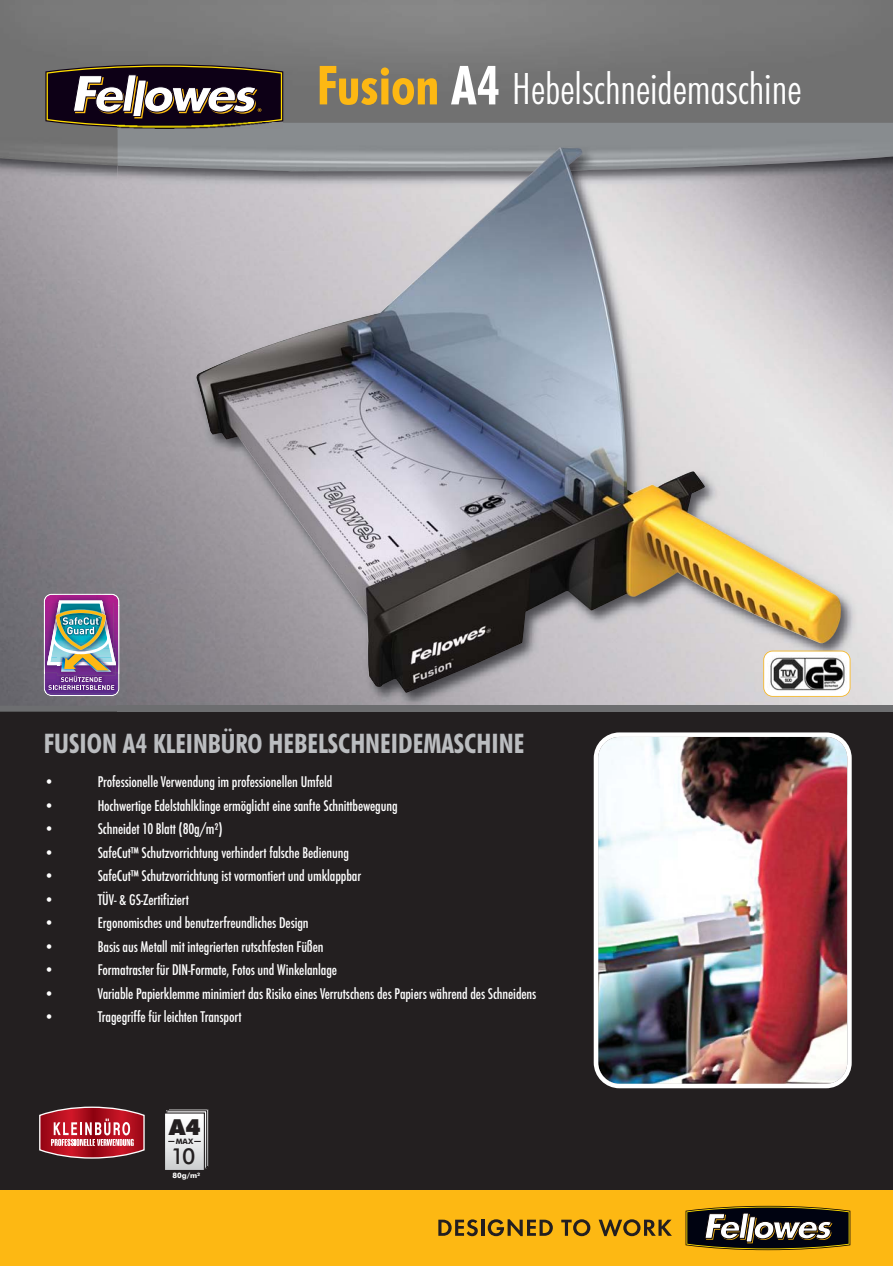
<style>
.page{position:relative;width:893px;height:1266px;background:#fff}
.page>*{position:absolute;margin:0;border:0;box-sizing:border-box;transform-origin:0 0}
.t1{font:300 condensed 43.5px "Futura BT";color:#fff}
.t2{font:700 condensed 27px "Futura BT";color:#bbbdc0}
.t3{font:900 22.05px "Futura BT";color:#231f20}
.t4{font:500 22.05px "Futura BT";color:#231f20}
.t5{font:500 condensed 14.25px "Futura";letter-spacing:-.01em;color:#fff}
.t6{font:700 7.5px "Futura BT";color:#fff}
.t7{font:700 7.5px "Futura BT";color:#231f20}
.s1{font-weight:700;font-size:54px;color:#fdb813}
.s2{font-weight:700;font-size:54px}
.s3{font-size:26.55px}
</style>
<div class="page">
<div style="left:0;top:705px;width:893px;height:561px;background:#231f20"></div>
<img style="left:0;top:202px;width:118px;height:504px">
<img style="left:0;top:0;width:893px;height:171px">
<div style="left:0;top:706px;width:893px;height:6px;background:#6d6e70"></div>
<img style="left:594px;top:732px;width:258px;height:356px">
<svg style="left:45px;top:64px;width:238px;height:64px"></svg>
<img style="left:118px;top:171px;width:775px;height:535px">
<img style="left:118px;top:123px;width:775px;height:48px">
<img style="left:118px;top:123px;width:165px;height:5px">
<img style="left:196px;top:147px;width:645px;height:546px">
<div style="left:0;top:1191px;width:893px;height:75px;background:#fdb813"></div>
<svg style="left:438px;top:1219px;width:40px;height:17px"></svg>
<hr style="left:481px;top:1219px;width:3px;height:17px;background:#231f20">
<svg style="left:488px;top:1219px;width:65px;height:17px"></svg>
<svg style="left:561px;top:1219px;width:29px;height:17px"></svg>
<svg style="left:599px;top:1219px;width:73px;height:17px"></svg>
<svg style="left:685px;top:1205px;width:166px;height:46px;background:#5a5037"></svg>
<div style="left:764px;top:651px;width:86px;height:45px;background:#fff;border-radius:9px"></div>
<div style="left:763px;top:651px;width:87px;height:46px;border:2px solid #fdb813;border-radius:9px"></div>
<img style="left:770px;top:655px;width:77px;height:36px">
<svg style="left:39px;top:1106px;width:106px;height:53px;background:#af434e"></svg>
<div style="left:168px;top:1109px;width:41px;height:58px;border:1px solid #231f20"></div>
<div style="left:166px;top:1110px;width:41px;height:58px;border:1px solid #231f20"></div>
<div style="left:165px;top:1113px;width:39px;height:57px;background:linear-gradient(to bottom,#fff,#cdced0)"></div>
<div style="left:164px;top:1112px;width:41px;height:59px;border:1px solid #231f20"></div>
<img style="left:44px;top:594px;width:75px;height:102px">
<h1 class="t1" style="left:317px;top:72px;width:486px"><span class="s1">Fusion</span> <span class="s2">A4</span> Hebelschneidemaschine</h1>
<h2 class="t2" style="left:44px;top:733px;width:482px">FUSION A4 <span class="s3">KLEINBÜRO</span> HEBELSCHNEIDEMASCHINE</h2>
<p class="t5" style="left:44px;top:775px;width:12px">•</p>
<p class="t5" style="left:98px;top:775px;width:236px">Professionelle Verwendung im professionellen Umfeld</p>
<p class="t5" style="left:44px;top:799px;width:12px">•</p>
<p class="t5" style="left:98px;top:799px;width:301px">Hochwertige Edelstahlklinge ermöglicht eine sanfte Schnittbewegung</p>
<p class="t5" style="left:44px;top:822px;width:12px">•</p>
<p class="t5" style="left:98px;top:822px;width:126px">Schneidet 10 Blatt (80g/m²)</p>
<p class="t5" style="left:44px;top:846px;width:12px">•</p>
<p class="t5" style="left:98px;top:846px;width:253px">SafeCut™ Schutzvorrichtung verhindert falsche Bedienung</p>
<p class="t5" style="left:44px;top:869px;width:12px">•</p>
<p class="t5" style="left:98px;top:869px;width:265px">SafeCut™ Schutzvorrichtung ist vormontiert und umklappbar</p>
<p class="t5" style="left:44px;top:893px;width:12px">•</p>
<p class="t5" style="left:98px;top:893px;width:93px">TÜV- &amp; GS-Zertifiziert</p>
<p class="t5" style="left:44px;top:916px;width:12px">•</p>
<p class="t5" style="left:98px;top:916px;width:212px">Ergonomisches und benutzerfreundliches Design</p>
<p class="t5" style="left:44px;top:940px;width:12px">•</p>
<p class="t5" style="left:98px;top:940px;width:227px">Basis aus Metall mit integrierten rutschfesten Füßen</p>
<p class="t5" style="left:44px;top:963px;width:12px">•</p>
<p class="t5" style="left:98px;top:963px;width:241px">Formatraster für DIN-Formate, Fotos und Winkelanlage</p>
<p class="t5" style="left:44px;top:987px;width:12px">•</p>
<p class="t5" style="left:98px;top:987px;width:440px">Variable Papierklemme minimiert das Risiko eines Verrutschens des Papiers während des Schneidens</p>
<p class="t5" style="left:44px;top:1010px;width:12px">•</p>
<p class="t5" style="left:98px;top:1010px;width:145px">Tragegriffe für leichten Transport</p>
<h3 class="t3" style="left:169px;top:1119px;width:33px">A4</h3>
<p class="t7" style="left:176px;top:1137px;width:19px">MAX</p>
<p class="t6" style="left:172px;top:1171px;width:29px">80g/m²</p>
<h3 class="t4" style="left:171px;top:1142px;width:26px">10</h3>
</div>
